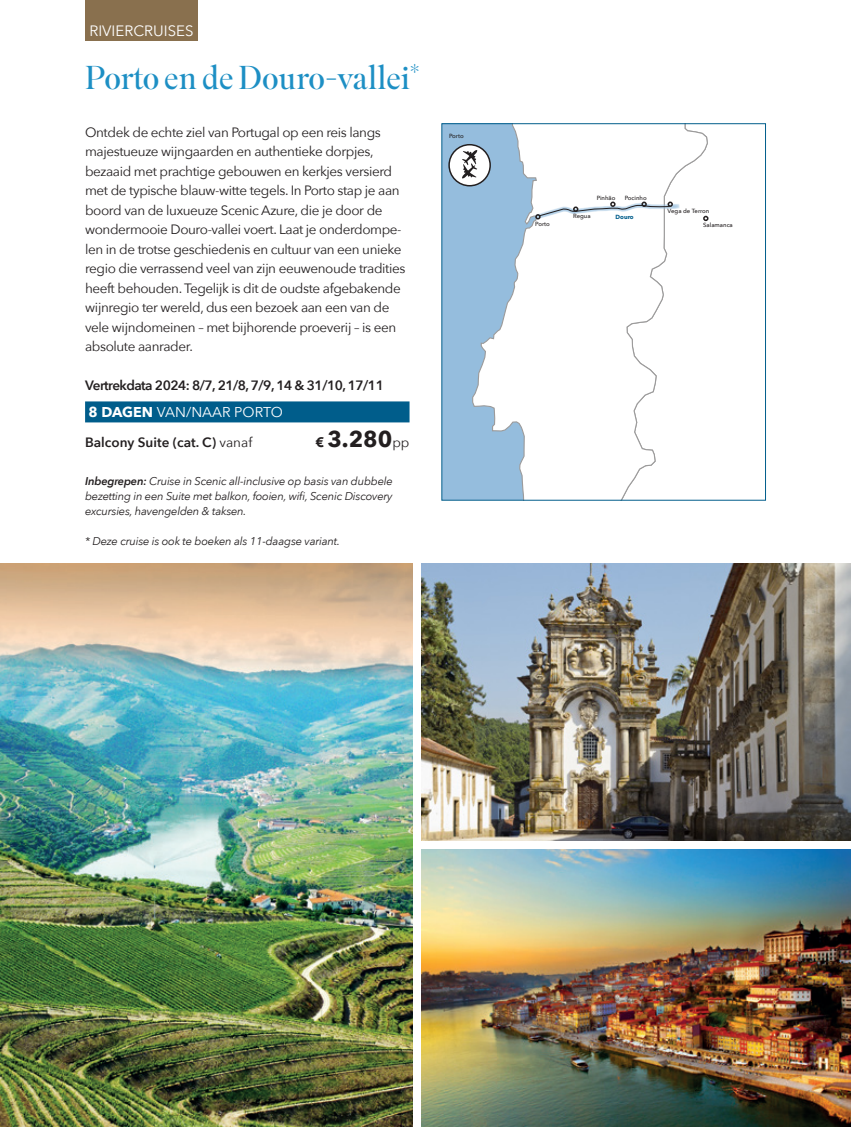
<style>
.page{position:relative;width:851px;height:1127px;background:#fff}
.page>*{position:absolute;margin:0;border:0;box-sizing:border-box;transform-origin:0 0}
.t1{font:300 33px "Superior Title";letter-spacing:-.015em;color:#1d8fc4}
.t2{font:700 22.5px "Avenir Next";color:#231f20}
.t3{font:15px "Avenir Next";color:#fff}
.t4{font:14.25px "Avenir Next";color:#fff}
.t5{font:13.5px/19.5px "Avenir Next";letter-spacing:-.03em;color:#231f20}
.t6{font:600 13.5px "Avenir Next";letter-spacing:-.04em;color:#231f20}
.t7{font:600 13.5px "Avenir Next";color:#231f20}
.t8{font:italic 11.25px/15px "Avenir Next";letter-spacing:-.02em;color:#231f20;text-align:justify}
.t9{font:500 6px "Avenir Next";color:#231f20}
.t10{font:700 6px "Avenir Next";color:#005d8b}
.s1{font-weight:700}
.s2{font-weight:400}
.s3{font-size:13.5px}
.s4{font-weight:400;font-size:13.5px}
.s5{font-weight:600}
</style>
<div class="page">
<div style="left:442px;top:124px;width:323px;height:376px;background:#95bddd"></div>
<div style="left:708px;top:125px;width:55px;height:374px;background:#fff"></div>
<svg style="left:472px;top:125px;width:236px;height:374px"></svg>
<div style="left:85px;top:401px;width:324px;height:21px;background:#005d8b"></div>
<img style="left:421px;top:849px;width:429px;height:278px">
<img style="left:0;top:563px;width:412px;height:564px">
<img style="left:421px;top:563px;width:429px;height:278px">
<svg style="left:448px;top:143px;width:43px;height:44px"></svg>
<svg style="left:703px;top:216px;width:5px;height:5px"></svg>
<svg style="left:532px;top:201px;width:149px;height:22px;background:#e4e8eb"></svg>
<div style="left:85px;top:0;width:113px;height:22px;background:#89704e"></div>
<div style="left:85px;top:21px;width:113px;height:20px;background:#89704e"></div>
<p class="t3" style="left:89px;top:18px;width:106px">RIVIERCRUISES</p>
<p class="t1" style="left:85px;top:57px;width:336px">Porto en de Douro-vallei<sup>*</sup></p>
<p class="t5" style="left:85px;top:122px;width:322px">Ontdek de echte ziel van Portugal op een reis langs majestueuze wijngaarden en authentieke dorpjes, bezaaid met prachtige gebouwen en kerkjes versierd met de typische blauw-witte tegels. In Porto stap je aan boord van de luxueuze Scenic Azure, die je door de wondermooie Douro-vallei voert. Laat je onderdompe&shy;len in de trotse geschiedenis en cultuur van een unieke regio die verrassend veel van zijn eeuwenoude tradities heeft behouden. Tegelijk is dit de oudste afgebakende wijnregio ter wereld, dus een bezoek aan een van de vele wijndomeinen – met bijhorende proeverij – is een absolute aanrader.</p>
<p class="t6" style="left:85px;top:374px;width:300px">Vertrekdata 2024: 8/7, 21/8, 7/9, 14 &amp; 31/10, 17/11</p>
<p class="t4" style="left:89px;top:400px;width:196px"><span class="s1">8 DAGEN</span> VAN/NAAR PORTO</p>
<p class="t7" style="left:85px;top:431px;width:169px">Balcony Suite (cat. C) <span class="s2">vanaf</span></p>
<p class="t2" style="left:315px;top:420px;width:96px"><span class="s3">€</span> 3.280<span class="s4">pp</span></p>
<p class="t8" style="left:85px;top:473px;width:309px"><span class="s5">Inbegrepen:</span> Cruise in Scenic all-inclusive op basis van dubbele bezetting in een Suite met balkon, fooien, wifi, Scenic Discovery excursies, havengelden &amp; taksen.</p>
<p class="t8" style="left:85px;top:533px;width:256px">* Deze cruise is ook te boeken als 11-daagse variant.</p>
<p class="t9" style="left:449px;top:131px;width:16px">Porto</p>
<p class="t9" style="left:535px;top:218px;width:16px">Porto</p>
<p class="t9" style="left:596px;top:193px;width:20px">Pinhão</p>
<p class="t9" style="left:624px;top:193px;width:24px">Pocinho</p>
<p class="t9" style="left:573px;top:211px;width:19px">Regua</p>
<p class="t10" style="left:615px;top:211px;width:20px">Douro</p>
<p class="t9" style="left:667px;top:206px;width:43px">Vega de Terron</p>
<p class="t9" style="left:703px;top:220px;width:31px">Salamanca</p>
</div>
